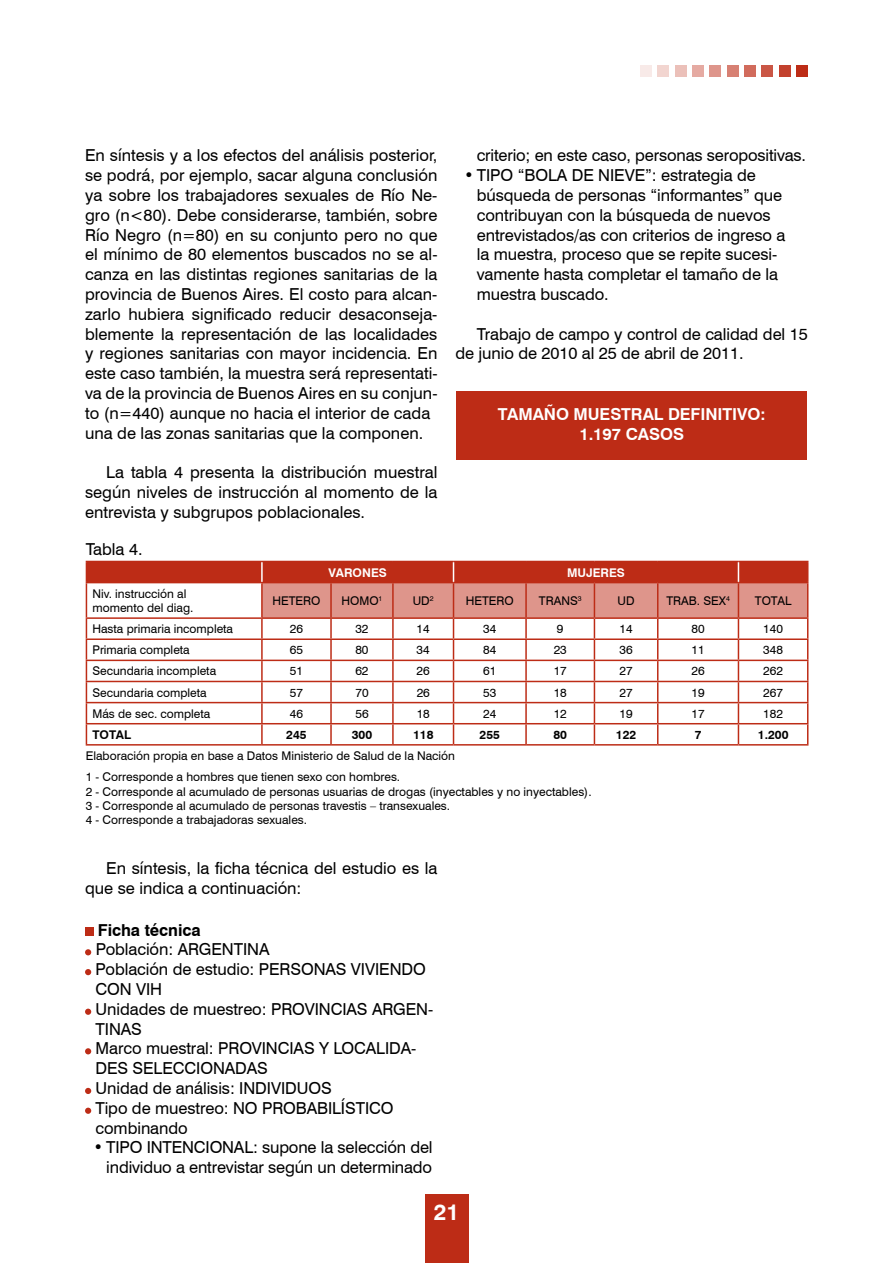
<style>
.page{position:relative;width:893px;height:1263px;background:#fff}
.page>*{position:absolute;margin:0;border:0;box-sizing:border-box;transform-origin:0 0}
.t1{font:700 22.5px "Swiss 721 BT";color:#fff}
.t2{font:16.5px/19.8px "Swiss 721 BT";color:#000}
.t3{font:700 16.5px/19.8px "Swiss 721 BT";letter-spacing:-.005em;color:#fff;text-align:center}
.t4{font:700 16.5px "Swiss 721 BT";letter-spacing:-.005em;color:#000}
.t5{font:12px/14.4px "Swiss 721 BT";color:#000}
.t6{font:700 12px "Swiss 721 BT";color:#000}
.t7{font:700 12px "Swiss 721 BT";color:#fff}
</style>
<div class="page">
<div style="left:425px;top:1194px;width:43px;height:69px;background:#bd2c16"></div>
<div style="left:640px;top:65px;width:12px;height:12px;background:#f8eae8"></div>
<div style="left:658px;top:65px;width:11px;height:12px;background:#f2d5d0"></div>
<div style="left:675px;top:65px;width:11px;height:12px;background:#ebc0b9"></div>
<div style="left:692px;top:65px;width:12px;height:12px;background:#e5aaa2"></div>
<div style="left:710px;top:65px;width:11px;height:12px;background:#de958b"></div>
<div style="left:727px;top:65px;width:11px;height:12px;background:#d78073"></div>
<div style="left:744px;top:65px;width:12px;height:12px;background:#d16b5c"></div>
<div style="left:762px;top:65px;width:11px;height:12px;background:#ca5645"></div>
<div style="left:779px;top:65px;width:12px;height:12px;background:#c3412e"></div>
<div style="left:796px;top:65px;width:12px;height:12px;background:#bd2c16"></div>
<div style="left:456px;top:391px;width:351px;height:69px;background:#bd2c16"></div>
<div style="left:85px;top:927px;width:8px;height:9px;background:#bd2c16"></div>
<svg style="left:85px;top:949px;width:6px;height:6px"></svg>
<svg style="left:85px;top:969px;width:6px;height:6px"></svg>
<svg style="left:85px;top:1009px;width:6px;height:6px"></svg>
<svg style="left:85px;top:1048px;width:6px;height:6px"></svg>
<svg style="left:85px;top:1088px;width:6px;height:6px"></svg>
<svg style="left:85px;top:1108px;width:6px;height:6px"></svg>
<hr style="left:86px;top:744px;width:176px;height:1px;background:#bd2c16">
<hr style="left:262px;top:744px;width:69px;height:1px;background:#bd2c16">
<hr style="left:331px;top:744px;width:62px;height:1px;background:#bd2c16">
<hr style="left:393px;top:744px;width:60px;height:1px;background:#bd2c16">
<hr style="left:453px;top:744px;width:73px;height:1px;background:#bd2c16">
<hr style="left:526px;top:744px;width:68px;height:1px;background:#bd2c16">
<hr style="left:594px;top:744px;width:64px;height:1px;background:#bd2c16">
<hr style="left:658px;top:744px;width:80px;height:1px;background:#bd2c16">
<hr style="left:738px;top:744px;width:70px;height:1px;background:#bd2c16">
<svg style="left:86px;top:561px;width:722px;height:183px"></svg>
<p class="t2" style="left:85px;top:145px;width:354px">En síntesis y a los efectos del análisis posterior, se podrá, por ejemplo, sacar alguna conclusión ya sobre los trabajadores sexuales de Río Ne&shy;gro (n&lt;80). Debe considerarse, también, sobre Río Negro (n=80) en su conjunto pero no que el mínimo de 80 elementos buscados no se al&shy;canza en las distintas regiones sanitarias de la provincia de Buenos Aires. El costo para alcan&shy;zarlo hubiera significado reducir desaconseja&shy;blemente la representación de las localidades y regiones sanitarias con mayor incidencia. En este caso también, la muestra será representati&shy;va de la provincia de Buenos Aires en su conjun&shy;to (n=440) aunque no hacia el interior de cada una de las zonas sanitarias que la componen.</p>
<p class="t2" style="left:85px;top:462px;width:354px;text-align:justify;text-indent:21px">La tabla 4 presenta la distribución muestral según niveles de instrucción al momento de la entrevista y subgrupos poblacionales.</p>
<p class="t2" style="left:86px;top:539px;width:59px">Tabla 4.</p>
<p class="t2" style="left:477px;top:145px;width:331px">criterio; en este caso, personas seropositivas.</p>
<p class="t2" style="left:477px;top:165px;width:310px;text-indent:-13px">• TIPO “BOLA DE NIEVE”: estrategia de búsqueda de personas “informantes” que contribuyan con la búsqueda de nuevos entrevistados/as con criterios de ingreso a la muestra, proceso que se repite sucesi&shy;vamente hasta completar el tamaño de la muestra buscado.</p>
<p class="t2" style="left:455px;top:324px;width:354px;text-indent:21px">Trabajo de campo y control de calidad del 15 de junio de 2010 al 25 de abril de 2011.</p>
<p class="t3" style="left:498px;top:404px;width:269px">TAMAÑO MUESTRAL DEFINITIVO:<br>1.197 CASOS</p>
<p class="t7" style="left:329px;top:565px;width:60px">VARONES</p>
<p class="t7" style="left:567px;top:565px;width:59px">MUJERES</p>
<p class="t5" style="left:92px;top:586px;width:103px">Niv. instrucción al momento del diag.</p>
<p class="t5" style="left:272px;top:593px;width:50px">HETERO</p>
<p class="t5" style="left:341px;top:593px;width:43px">HOMO<sup>1</sup></p>
<p class="t5" style="left:413px;top:593px;width:22px">UD<sup>2</sup></p>
<p class="t5" style="left:466px;top:593px;width:50px">HETERO</p>
<p class="t5" style="left:539px;top:593px;width:44px">TRANS<sup>3</sup></p>
<p class="t5" style="left:618px;top:593px;width:18px">UD</p>
<p class="t5" style="left:666px;top:593px;width:65px">TRAB. SEX<sup>4</sup></p>
<p class="t5" style="left:755px;top:593px;width:38px">TOTAL</p>
<p class="t5" style="left:92px;top:622px;width:142px">Hasta primaria incompleta</p>
<p class="t5" style="left:290px;top:622px;width:15px">26</p>
<p class="t5" style="left:355px;top:622px;width:15px">32</p>
<p class="t5" style="left:417px;top:622px;width:15px">14</p>
<p class="t5" style="left:483px;top:622px;width:15px">34</p>
<p class="t5" style="left:557px;top:622px;width:8px">9</p>
<p class="t5" style="left:619px;top:622px;width:15px">14</p>
<p class="t5" style="left:691px;top:622px;width:15px">80</p>
<p class="t5" style="left:763px;top:622px;width:21px">140</p>
<p class="t5" style="left:92px;top:643px;width:99px">Primaria completa</p>
<p class="t5" style="left:290px;top:643px;width:15px">65</p>
<p class="t5" style="left:355px;top:643px;width:15px">80</p>
<p class="t5" style="left:417px;top:643px;width:15px">34</p>
<p class="t5" style="left:483px;top:643px;width:15px">84</p>
<p class="t5" style="left:554px;top:643px;width:15px">23</p>
<p class="t5" style="left:619px;top:643px;width:15px">36</p>
<p class="t5" style="left:691px;top:643px;width:15px">11</p>
<p class="t5" style="left:763px;top:643px;width:21px">348</p>
<p class="t5" style="left:92px;top:664px;width:125px">Secundaria incompleta</p>
<p class="t5" style="left:290px;top:664px;width:15px">51</p>
<p class="t5" style="left:355px;top:664px;width:15px">62</p>
<p class="t5" style="left:417px;top:664px;width:15px">26</p>
<p class="t5" style="left:483px;top:664px;width:15px">61</p>
<p class="t5" style="left:554px;top:664px;width:15px">17</p>
<p class="t5" style="left:620px;top:664px;width:15px">27</p>
<p class="t5" style="left:692px;top:664px;width:15px">26</p>
<p class="t5" style="left:763px;top:664px;width:21px">262</p>
<p class="t5" style="left:92px;top:685px;width:116px">Secundaria completa</p>
<p class="t5" style="left:290px;top:685px;width:15px">57</p>
<p class="t5" style="left:355px;top:685px;width:15px">70</p>
<p class="t5" style="left:417px;top:685px;width:15px">26</p>
<p class="t5" style="left:483px;top:685px;width:15px">53</p>
<p class="t5" style="left:554px;top:685px;width:15px">18</p>
<p class="t5" style="left:620px;top:685px;width:15px">27</p>
<p class="t5" style="left:692px;top:685px;width:15px">19</p>
<p class="t5" style="left:763px;top:685px;width:21px">267</p>
<p class="t5" style="left:92px;top:706px;width:119px">Más de sec. completa</p>
<p class="t5" style="left:290px;top:706px;width:15px">46</p>
<p class="t5" style="left:355px;top:706px;width:15px">56</p>
<p class="t5" style="left:417px;top:706px;width:15px">18</p>
<p class="t5" style="left:483px;top:706px;width:15px">24</p>
<p class="t5" style="left:554px;top:706px;width:15px">12</p>
<p class="t5" style="left:620px;top:706px;width:15px">19</p>
<p class="t5" style="left:692px;top:706px;width:15px">17</p>
<p class="t5" style="left:763px;top:706px;width:21px">182</p>
<p class="t6" style="left:92px;top:727px;width:40px">TOTAL</p>
<p class="t6" style="left:286px;top:727px;width:22px">245</p>
<p class="t6" style="left:352px;top:727px;width:22px">300</p>
<p class="t6" style="left:413px;top:727px;width:22px">118</p>
<p class="t6" style="left:480px;top:727px;width:22px">255</p>
<p class="t6" style="left:553px;top:727px;width:15px">80</p>
<p class="t6" style="left:616px;top:727px;width:22px">122</p>
<p class="t6" style="left:695px;top:727px;width:8px">7</p>
<p class="t6" style="left:758px;top:727px;width:32px">1.200</p>
<p class="t5" style="left:86px;top:746px;width:371px;line-height:20.9px">Elaboración propia en base a Datos Ministerio de Salud de la Nación<br>1 - Corresponde a hombres que tienen sexo con hombres.</p>
<p class="t5" style="left:86px;top:784px;width:507px">2 - Corresponde al acumulado de personas usuarias de drogas (inyectables y no inyectables).<br>3 - Corresponde al acumulado de personas travestis – transexuales.<br>4 - Corresponde a trabajadoras sexuales.</p>
<p class="t2" style="left:85px;top:858px;width:354px;text-indent:21px">En síntesis, la ficha técnica del estudio es la que se indica a continuación:</p>
<p class="t4" style="left:98px;top:920px;width:104px">Ficha técnica</p>
<p class="t2" style="left:96px;top:939px;width:339px">Población: ARGENTINA<br>Población de estudio: PERSONAS VIVIENDO<br>CON VIH<br>Unidades de muestreo: PROVINCIAS ARGEN-<br>TINAS<br>Marco muestral: PROVINCIAS Y LOCALIDA-<br>DES SELECCIONADAS<br>Unidad de análisis: INDIVIDUOS<br>Tipo de muestreo: NO PROBABILÍSTICO combinando</p>
<p class="t2" style="left:94px;top:1137px;width:341px;text-align:right">• TIPO INTENCIONAL: supone la selección del individuo a entrevistar según un determinado</p>
<h1 class="t1" style="left:434px;top:1198px;width:27px">21</h1>
</div>
